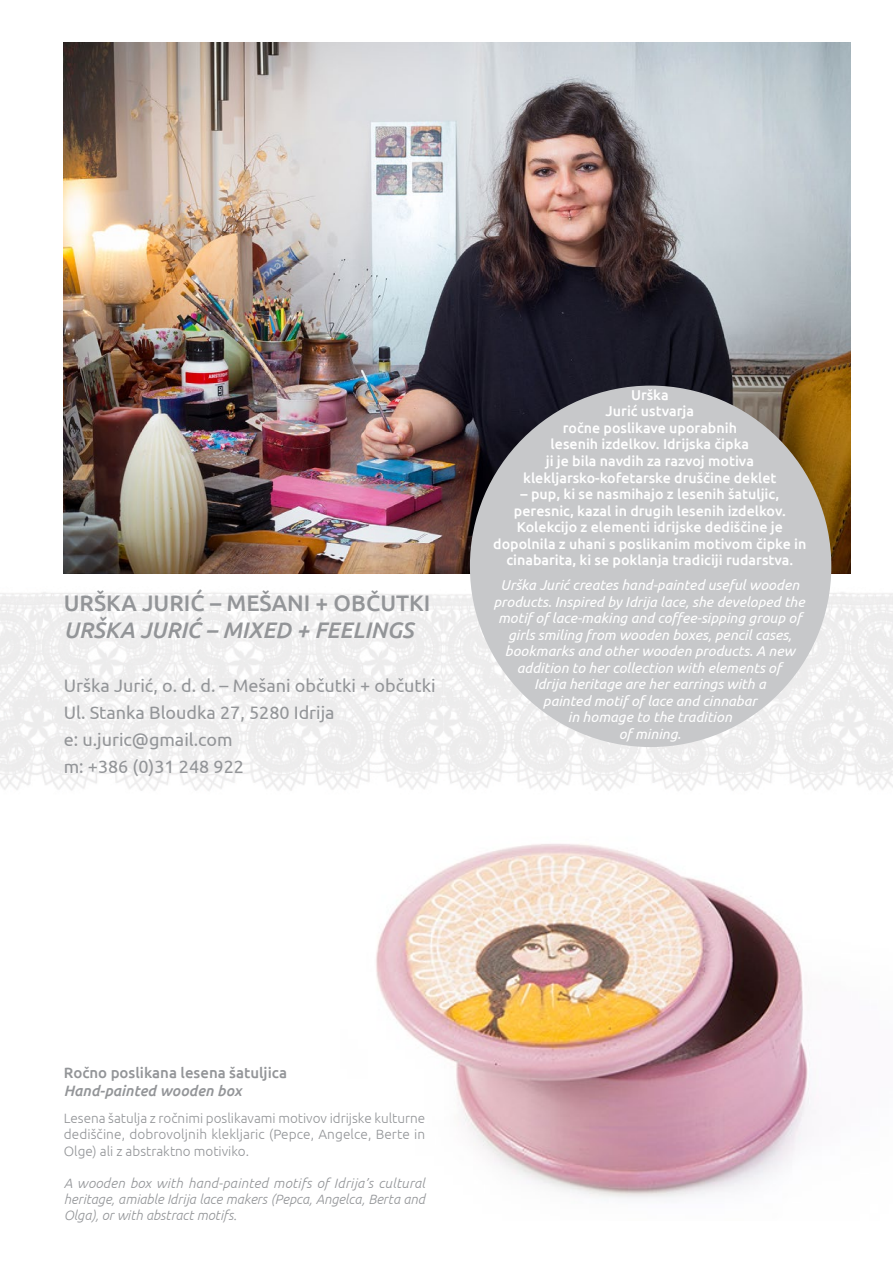
<style>
.page{position:relative;width:893px;height:1263px;background:#fff}
.page>*{position:absolute;margin:0;border:0;box-sizing:border-box;transform-origin:0 0}
.t1{font:500 22.5px "Ubuntu";color:#939598}
.t2{font:italic 500 22.5px "Ubuntu";color:#939598}
.t3{font:18px/27px "Ubuntu";color:#939598}
.t4{font:500 15px "Ubuntu";color:#939598}
.t5{font:italic 500 15px "Ubuntu";color:#939598}
.t6{font:italic 14.25px/16.5px "Ubuntu";color:#fff;text-align:center}
.t7{font:500 14.25px/16.5px "Ubuntu";color:#fff;text-align:center}
.t8{font:300 13.5px/16.2px "Ubuntu";color:#939598;text-align:justify}
.t9{font:italic 300 13.5px/16.2px "Ubuntu";color:#939598;text-align:justify}
</style>
<div class="page">
<img style="left:376px;top:844px;width:435px;height:354px">
<img style="left:64px;top:43px;width:786px;height:531px">
<div style="left:470px;top:386px;width:361px;height:361px;background:#c7c8ca;border-radius:50%"></div>
<h1 class="t1" style="left:64px;top:588px;width:368px">URŠKA JURIĆ – MEŠANI + OBČUTKI</h1>
<h1 class="t2" style="left:64px;top:616px;width:351px">URŠKA JURIĆ – MIXED + FEELINGS</h1>
<p class="t3" style="left:64px;top:671px;width:373px">Urška Jurić, o. d. d. – Mešani občutki + občutki<br>Ul. Stanka Bloudka 27, 5280 Idrija<br>e: u.juric@gmail.com<br>m: +386 (0)31 248 922</p>
<p class="t7" style="left:523px;top:386px;width:255px">Urška<br>Jurić ustvarja<br>ročne poslikave uporabnih<br>lesenih izdelkov. Idrijska čipka<br>ji je bila navdih za razvoj motiva klekljarsko-kofetarske druščine deklet</p>
<p class="t7" style="left:493px;top:485px;width:315px">– pup, ki se nasmihajo z lesenih šatuljic, peresnic, kazal in drugih lesenih izdelkov.<br>Kolekcijo z elementi idrijske dediščine je dopolnila z uhani s poslikanim motivom čipke in cinabarita, ki se poklanja tradiciji rudarstva.</p>
<p class="t6" style="left:493px;top:576px;width:313px">Urška Jurić creates hand-painted useful wooden products. Inspired by Idrija lace, she developed the motif of lace-making and coffee-sipping group of girls smiling from wooden boxes, pencil cases, bookmarks and other wooden products. A new addition to her collection with elements of<br>Idrija heritage are her earrings with a<br>painted motif of lace and cinnabar<br>in homage to the tradition<br>of mining.</p>
<p class="t4" style="left:64px;top:1063px;width:225px">Ročno poslikana lesena šatuljica</p>
<p class="t5" style="left:64px;top:1081px;width:179px">Hand-painted wooden box</p>
<p class="t8" style="left:64px;top:1110px;width:363px">Lesena šatulja z ročnimi poslikavami motivov idrijske kulturne dediščine, dobrovoljnih klekljaric (Pepce, Angelce, Berte in Olge) ali z abstraktno motiviko.</p>
<p class="t9" style="left:64px;top:1175px;width:363px">A wooden box with hand-painted motifs of Idrija’s cultural heritage, amiable Idrija lace makers (Pepca, Angelca, Berta and Olga), or with abstract motifs.</p>
</div>
